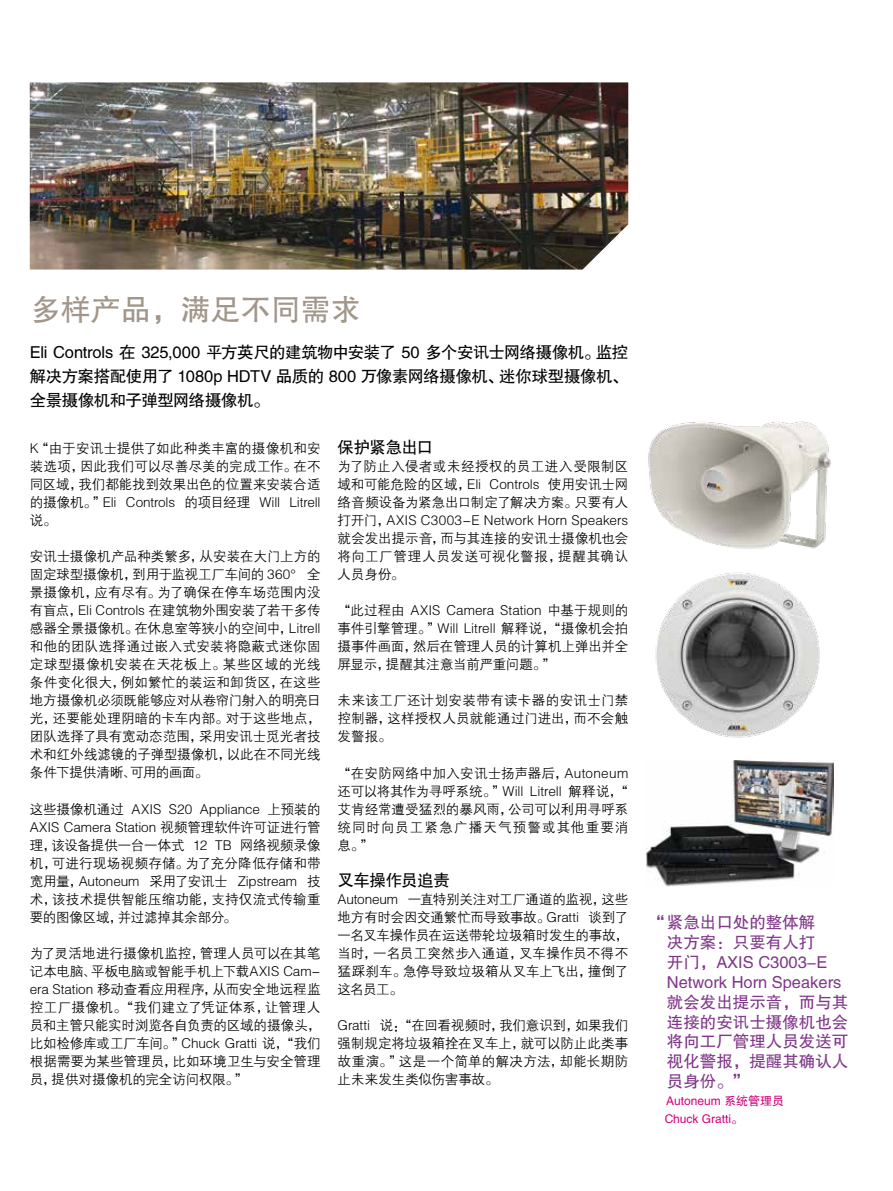
<style>
.page{position:relative;width:893px;height:1191px;background:#fff}
.page>*{position:absolute;margin:0;border:0;box-sizing:border-box;transform-origin:0 0}
.t1{font:30px "FZHTJW GB1 0";color:#a19689}
.t2{font:16.5px/24px "FZHTJW GB1 0";letter-spacing:-.03em;color:#000;text-align:justify}
.t3{font:16.5px/19.8px "FZHTJW GB1 0";color:#803689}
.t4{font:13.5px/18px "FZZDXJW GB1 0";color:#000;text-align:justify}
.t5{font:12px/18px "FZHTJW GB1 0";color:#d2007a}
</style>
<div class="page">
<img style="left:30px;top:82px;width:598px;height:187px">
<img style="left:648px;top:421px;width:183px;height:128px">
<img style="left:655px;top:572px;width:165px;height:166px">
<img style="left:646px;top:761px;width:187px;height:125px">
<h1 class="t1" style="left:31px;top:293px;width:332px">多样产品，满足不同需求</h1>
<p class="t2" style="left:30px;top:341px;width:600px">Eli Controls 在 325,000 平方英尺的建筑物中安装了 50 多个安讯士网络摄像机。监控解决方案搭配使用了 1080p HDTV 品质的 800 万像素网络摄像机、迷你球型摄像机、全景摄像机和子弹型网络摄像机。</p>
<p class="t4" style="left:30px;top:440px;width:292px">K“由于安讯士提供了如此种类丰富的摄像机和安装选项，因此我们可以尽善尽美的完成工作。在不同区域，我们都能找到效果出色的位置来安装合适的摄像机。”Eli Controls 的项目经理 Will Litrell说。</p>
<p class="t4" style="left:30px;top:548px;width:292px">安讯士摄像机产品种类繁多，从安装在大门上方的固定球型摄像机，到用于监视工厂车间的 360° 全景摄像机，应有尽有。为了确保在停车场范围内没有盲点，Eli Controls 在建筑物外围安装了若干多传感器全景摄像机。在休息室等狭小的空间中，Litrell和他的团队选择通过嵌入式安装将隐蔽式迷你固定球型摄像机安装在天花板上。某些区域的光线条件变化很大，例如繁忙的装运和卸货区，在这些地方摄像机必须既能够应对从卷帘门射入的明亮日光，还要能处理阴暗的卡车内部。对于这些地点，团队选择了具有宽动态范围，采用安讯士觅光者技术和红外线滤镜的子弹型摄像机，以此在不同光线条件下提供清晰、可用的画面。</p>
<p class="t4" style="left:30px;top:800px;width:292px">这些摄像机通过 AXIS S20 Appliance 上预装的AXIS Camera Station 视频管理软件许可证进行管理，该设备提供一台一体式 12 TB 网络视频录像机，可进行现场视频存储。为了充分降低存储和带宽用量，Autoneum 采用了安讯士 Zipstream 技术，该技术提供智能压缩功能，支持仅流式传输重要的图像区域，并过滤掉其余部分。</p>
<p class="t4" style="left:30px;top:944px;width:292px">为了灵活地进行摄像机监控，管理人员可以在其笔记本电脑、平板电脑或智能手机上下载AXIS Cam&shy;era Station 移动查看应用程序，从而安全地远程监控工厂摄像机。“我们建立了凭证体系，让管理人员和主管只能实时浏览各自负责的区域的摄像头，比如检修库或工厂车间。”Chuck Gratti 说，“我们根据需要为某些管理员，比如环境卫生与安全管理员，提供对摄像机的完全访问权限。”</p>
<p class="t2" style="left:338px;top:436px;width:97px">保护紧急出口</p>
<p class="t4" style="left:338px;top:458px;width:292px">为了防止入侵者或未经授权的员工进入受限制区域和可能危险的区域，Eli Controls 使用安讯士网络音频设备为紧急出口制定了解决方案。只要有人打开门，AXIS C3003-E Network Horn Speakers就会发出提示音，而与其连接的安讯士摄像机也会将向工厂管理人员发送可视化警报，提醒其确认人员身份。</p>
<p class="t4" style="left:338px;top:602px;width:292px">“此过程由 AXIS Camera Station 中基于规则的事件引擎管理。”Will Litrell 解释说，“摄像机会拍摄事件画面，然后在管理人员的计算机上弹出并全屏显示，提醒其注意当前严重问题。”</p>
<p class="t4" style="left:338px;top:692px;width:292px">未来该工厂还计划安装带有读卡器的安讯士门禁控制器，这样授权人员就能通过门进出，而不会触发警报。</p>
<p class="t4" style="left:338px;top:764px;width:292px">“在安防网络中加入安讯士扬声器后，Autoneum还可以将其作为寻呼系统。”Will Litrell 解释说，“艾肯经常遭受猛烈的暴风雨，公司可以利用寻呼系统同时向员工紧急广播天气预警或其他重要消息。”</p>
<p class="t2" style="left:338px;top:868px;width:114px">叉车操作员追责</p>
<p class="t4" style="left:338px;top:890px;width:292px">Autoneum 一直特别关注对工厂通道的监视，这些地方有时会因交通繁忙而导致事故。Gratti 谈到了一名叉车操作员在运送带轮垃圾箱时发生的事故，当时，一名员工突然步入通道，叉车操作员不得不猛踩刹车。急停导致垃圾箱从叉车上飞出，撞倒了这名员工。</p>
<p class="t4" style="left:338px;top:1016px;width:292px">Gratti 说：“在回看视频时，我们意识到，如果我们强制规定将垃圾箱拴在叉车上，就可以防止此类事故重演。”这是一个简单的解决方法，却能长期防止未来发生类似伤害事故。</p>
<p class="t3" style="left:667px;top:913px;width:183px;text-indent:-19px">“ 紧急出口处的整体解<br>决方案：只要有人打<br>开门，AXIS C3003-E<br>Network Horn Speakers就会发出提示音，而与其连接的安讯士摄像机也会将向工厂管理人员发送可视化警报，提醒其确认人员身份。”</p>
<p class="t5" style="left:665px;top:1092px;width:121px">Autoneum 系统管理员<br>Chuck Gratti。</p>
</div>
